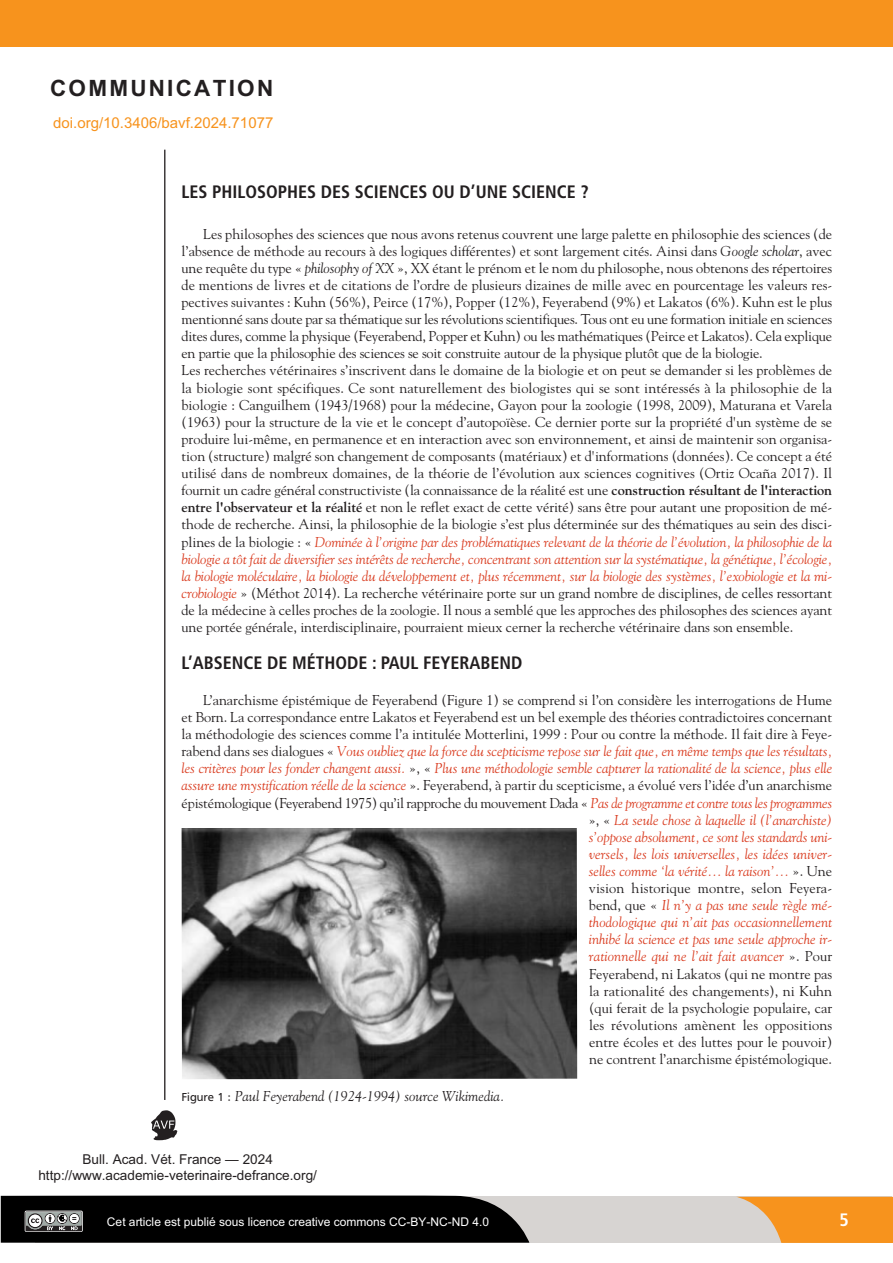
<style>
.page{position:relative;width:893px;height:1263px;background:#fff}
.page>*{position:absolute;margin:0;border:0;box-sizing:border-box;transform-origin:0 0}
.t1{font:700 22.5px "Arial";letter-spacing:.1em;color:#231f20}
.t2{font:700 condensed 18px "Frutiger";color:#231f20}
.t3{font:700 condensed 18px "Frutiger";color:#fff}
.t4{font:15px "Arial";color:#f7931d}
.t5{font:14.25px/17.1px "Goudy";color:#231f20}
.t6{font:italic 14.25px "Goudy";color:#231f20}
.t7{font:13.65px/16.4px "Arial";color:#231f20;text-align:center}
.t8{font:12px "Arial";color:#fff}
.s1{font-style:italic}
.s2{font-weight:700}
.s3{font-style:italic;color:#da3d21}
.s4{font-family:"Frutiger";font-style:normal;font-size:12px}
.s5{font-style:normal}
</style>
<div class="page">
<div style="left:35px;top:1196px;width:856px;height:47px;background:#d7d4d2"></div>
<svg style="left:737px;top:1197px;width:156px;height:46px"></svg>
<svg style="left:151px;top:1110px;width:26px;height:30px"></svg>
<div style="left:0;top:0;width:893px;height:47px;background:#f7931d"></div>
<hr style="left:164px;top:150px;width:1px;height:950px;background:#231f20">
<svg style="left:1px;top:1195px;width:528px;height:48px;background:#121212"></svg>
<img style="left:182px;top:828px;width:395px;height:251px">
<h1 class="t1" style="left:50px;top:73px;width:225px">COMMUNICATION</h1>
<p class="t4" style="left:53px;top:114px;width:222px">doi.org/10.3406/bavf.2024.71077</p>
<p class="t2" style="left:182px;top:185px;width:409px">LES PHILOSOPHES DES SCIENCES OU D’UNE SCIENCE ?</p>
<p class="t5" style="left:182px;top:225px;width:652px;text-indent:22px">Les philosophes des sciences que nous avons retenus couvrent une large palette en philosophie des sciences (de l’absence de méthode au recours à des logiques différentes) et sont largement cités. Ainsi dans <span class="s1">Google scholar</span>, avec une requête du type « <span class="s1">philosophy of XX</span> », XX étant le prénom et le nom du philosophe, nous obtenons des répertoires de mentions de livres et de citations de l’ordre de plusieurs dizaines de mille avec en pourcentage les valeurs res&shy;pectives suivantes : Kuhn (56%), Peirce (17%), Popper (12%), Feyerabend (9%) et Lakatos (6%). Kuhn est le plus mentionné sans doute par sa thématique sur les révolutions scientifiques. Tous ont eu une formation initiale en sciences dites dures, comme la physique (Feyerabend, Popper et Kuhn) ou les mathématiques (Peirce et Lakatos). Cela explique en partie que la philosophie des sciences se soit construite autour de la physique plutôt que de la biologie.<br>Les recherches vétérinaires s’inscrivent dans le domaine de la biologie et on peut se demander si les problèmes de la biologie sont spécifiques. Ce sont naturellement des biologistes qui se sont intéressés à la philosophie de la biologie : Canguilhem (1943/1968) pour la médecine, Gayon pour la zoologie (1998, 2009), Maturana et Varela (1963) pour la structure de la vie et le concept d’autopoïèse. Ce dernier porte sur la propriété d'un système de se produire lui-même, en permanence et en interaction avec son environnement, et ainsi de maintenir son organisa&shy;tion (structure) malgré son changement de composants (matériaux) et d'informations (données). Ce concept a été utilisé dans de nombreux domaines, de la théorie de l’évolution aux sciences cognitives (Ortiz Ocaña 2017). Il fournit un cadre général constructiviste (la connaissance de la réalité est une <span class="s2">construction résultant de l'interaction entre l'observateur et la réalité</span> et non le reflet exact de cette vérité) sans être pour autant une proposition de mé&shy;thode de recherche. Ainsi, la philosophie de la biologie s’est plus déterminée sur des thématiques au sein des disci&shy;plines de la biologie : « <span class="s3">Dominée à l’origine par des problématiques relevant de la théorie de l’évolution, la philosophie de la biologie a tôt fait de diversifier ses intérêts de recherche, concentrant son attention sur la systématique, la génétique, l’écologie, la biologie moléculaire, la biologie du développement et, plus récemment, sur la biologie des systèmes, l’exobiologie et la mi&shy;crobiologie</span> » (Méthot 2014). La recherche vétérinaire porte sur un grand nombre de disciplines, de celles ressortant de la médecine à celles proches de la zoologie. Il nous a semblé que les approches des philosophes des sciences ayant une portée générale, interdisciplinaire, pourraient mieux cerner la recherche vétérinaire dans son ensemble.</p>
<p class="t2" style="left:182px;top:656px;width:342px">L’ABSENCE DE MÉTHODE : PAUL FEYERABEND</p>
<p class="t5" style="left:182px;top:691px;width:652px;text-align:right">L’anarchisme épistémique de Feyerabend (Figure 1) se comprend si l’on considère les interrogations de Hume<br>et Born. La correspondance entre Lakatos et Feyerabend est un bel exemple des théories contradictoires concernant la méthodologie des sciences comme l’a intitulée Motterlini, 1999 : Pour ou contre la méthode. Il fait dire à Feye&shy;rabend dans ses dialogues « <span class="s3">Vous oubliez que la force du scepticisme repose sur le fait que, en même temps que les résultats, les critères pour les fonder changent aussi.</span> », « <span class="s3">Plus une méthodologie semble capturer la rationalité de la science, plus elle assure une mystification réelle de la science</span> ». Feyerabend, à partir du scepticisme, a évolué vers l’idée d’un anarchisme épistémologique (Feyerabend 1975) qu’il rapproche du mouvement Dada « <span class="s3">Pas de programme et contre tous les programmes </span>», « <span class="s3">La seule chose à laquelle il (l’anarchiste)<br>s’oppose absolument, ce sont les standards uni-<br>versels, les lois universelles, les idées univer-<br>selles comme ‘la vérité… la raison’…</span> ». Une<br>vision historique montre, selon Feyera-<br>bend, que « <span class="s3">Il n’y a pas une seule règle mé-<br>thodologique qui n’ait pas occasionnellement<br>inhibé la science et pas une seule approche ir-<br>rationnelle qui ne l’ait fait avancer</span> ». Pour<br>Feyerabend, ni Lakatos (qui ne montre pas<br>la rationalité des changements), ni Kuhn<br>(qui ferait de la psychologie populaire, car<br>les révolutions amènent les oppositions<br>entre écoles et des luttes pour le pouvoir)<br>ne contrent l’anarchisme épistémologique.</p>
<p class="t6" style="left:182px;top:1088px;width:325px"><span class="s4">Figure 1</span> <span class="s5">:</span> Paul Feyerabend (1924-1994) source Wikimedia.</p>
<p class="t7" style="left:38px;top:1151px;width:280px">Bull. Acad. Vét. France — 2024 http://www.academie-veterinaire-defrance.org/</p>
<p class="t8" style="left:107px;top:1214px;width:384px">Cet article est publié sous licence creative commons CC-BY-NC-ND 4.0</p>
<p class="t3" style="left:840px;top:1213px;width:11px">5</p>
</div>
